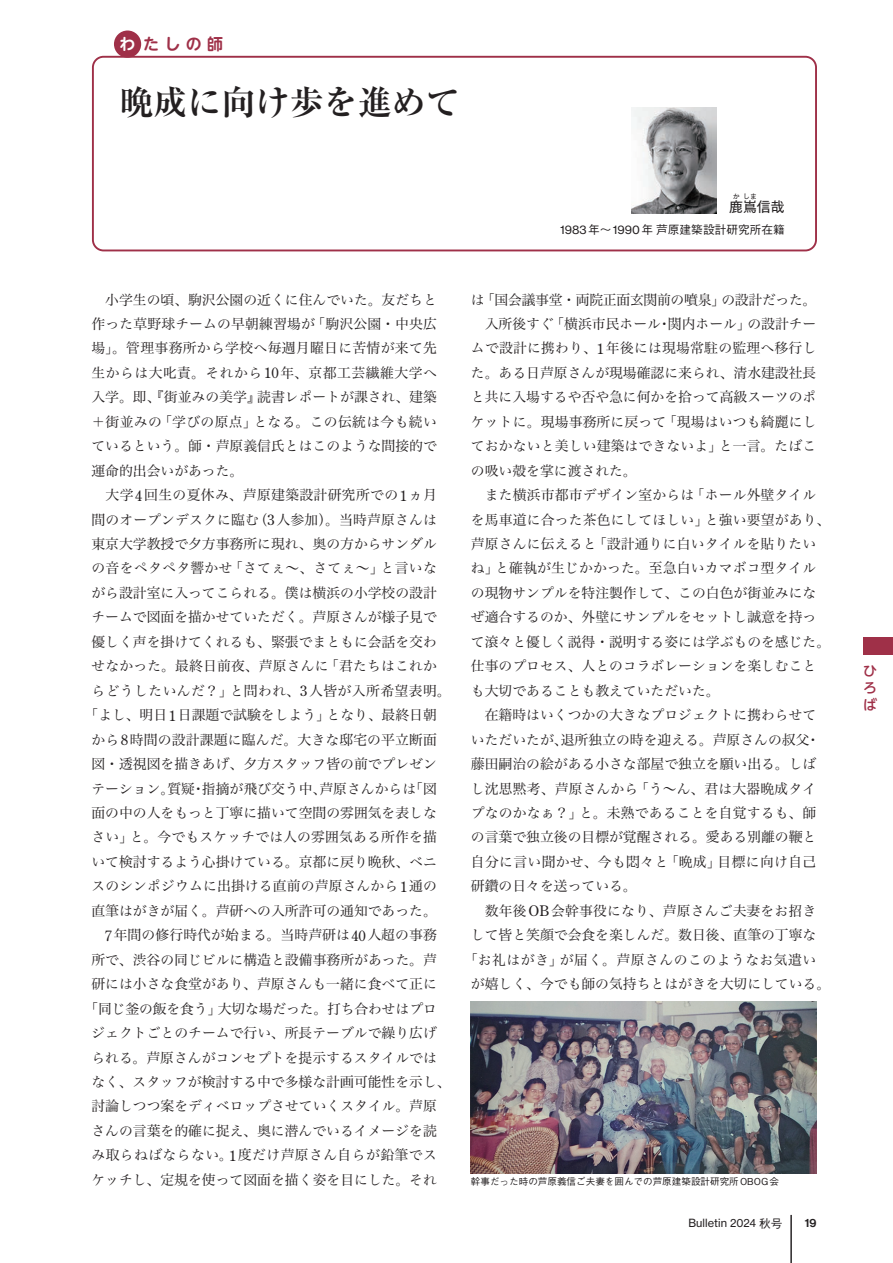
<style>
.page{position:relative;width:893px;height:1263px;background:#fff}
.page>*{position:absolute;margin:0;border:0;box-sizing:border-box;transform-origin:0 0}
.t1{font:700 34.05px "Ryumin Pro";color:#231f20}
.t2{font:700 15.9px "UD Shin M Go Pro De";color:#9f3048}
.t3{font:13.8px "Hira Min Pro W3";color:#231f20}
.t4{font:13.8px "Hira Min Pro W3";letter-spacing:.025em;color:#231f20}
.t5{font:13.8px "Hira Min Pro W3";letter-spacing:.03em;color:#231f20}
.t6{font:13.8px "Hira Min Pro W3";letter-spacing:.035em;color:#231f20}
.t7{font:13.8px "Hira Min Pro W3";letter-spacing:-.02em;color:#231f20}
.t8{font:13.8px "Gothic MB101 Pro";color:#231f20}
.t9{font:500 13.8px/17.1px "UD Shin M Go Pro";color:#9f3048;text-align:justify}
.t10{font:500 11.7px "Gothic BBB Pro";color:#231f20}
.t11{font:11.7px "N Haas Grotesk DS Pro 65 Md";color:#231f20}
.t12{font:11.1px "N Haas Grotesk TX Pro 55 Rg";letter-spacing:.005em;color:#231f20}
.t13{font:500 9.6px "Gothic BBB Pro";color:#231f20}
.t14{font:6.9px "Gothic MB101 Pro";color:#231f20}
.s1{color:#fff}
.s2{font-family:"Century Old Style Std";font-size:14.55px}
.s3{font-family:"N Haas Grotesk TX Pro 55 Rg";font-weight:400}
.s4{font-family:"Gothic BBB Pro";font-weight:500;font-size:11.7px}
</style>
<div class="page">
<hr style="left:791px;top:1215px;width:1px;height:48px;background:#231f20">
<div style="left:863px;top:638px;width:30px;height:17px;background:#9f3048"></div>
<div style="left:114px;top:31px;width:27px;height:27px;background:#9f3048;border-radius:50%"></div>
<div style="left:92px;top:56px;width:725px;height:195px;border:2px solid #9f3048;border-radius:11px"></div>
<img style="left:631px;top:107px;width:85px;height:106px">
<img style="left:471px;top:1001px;width:345px;height:173px">
<p class="t2" style="left:120px;top:31px;width:105px"><span class="s1">わ</span>た し の 師</p>
<h1 class="t1" style="left:120px;top:75px;width:342px">晩成に向け歩を進めて</h1>
<p class="t3" style="left:91px;top:288px;width:347px">　小学生の頃、駒沢公園の近くに住んでいた。友だちと</p>
<p class="t3" style="left:91px;top:312px;width:347px">作った草野球チームの早朝練習場が「駒沢公園・中央広</p>
<p class="t4" style="left:91px;top:336px;width:347px">場」。管理事務所から学校へ毎週月曜日に苦情が来て先</p>
<p class="t6" style="left:91px;top:361px;width:347px">生からは大叱責。それから<span class="s2">10</span>年、京都工芸繊維大学へ</p>
<p class="t3" style="left:91px;top:385px;width:347px">入学。即、『街並みの美学』読書レポートが課され、建築</p>
<p class="t4" style="left:91px;top:410px;width:347px">＋街並みの「学びの原点」となる。この伝統は今も続い</p>
<p class="t3" style="left:91px;top:434px;width:347px">ているという。師・芦原義信氏とはこのような間接的で</p>
<p class="t3" style="left:91px;top:459px;width:154px">運命的出会いがあった。</p>
<p class="t4" style="left:91px;top:483px;width:347px">　大学<span class="s2">4</span>回生の夏休み、芦原建築設計研究所での<span class="s2">1</span>ヵ月</p>
<p class="t3" style="left:91px;top:508px;width:347px">間のオープンデスクに臨む（<span class="s2">3</span>人参加）。当時芦原さんは</p>
<p class="t3" style="left:91px;top:532px;width:347px">東京大学教授で夕方事務所に現れ、奥の方からサンダル</p>
<p class="t4" style="left:91px;top:556px;width:347px">の音をペタペタ響かせ「さてぇ～、さてぇ～」と言いな</p>
<p class="t3" style="left:91px;top:581px;width:347px">がら設計室に入ってこられる。僕は横浜の小学校の設計</p>
<p class="t3" style="left:91px;top:605px;width:347px">チームで図面を描かせていただく。芦原さんが様子見で</p>
<p class="t3" style="left:91px;top:630px;width:347px">優しく声を掛けてくれるも、緊張でまともに会話を交わ</p>
<p class="t3" style="left:91px;top:654px;width:347px">せなかった。最終日前夜、芦原さんに「君たちはこれか</p>
<p class="t5" style="left:91px;top:679px;width:361px">らどうしたいんだ？」と問われ、<span class="s2">3</span>人皆が入所希望表明。</p>
<p class="t3" style="left:85px;top:703px;width:354px">「よし、明日<span class="s2">1</span>日課題で試験をしよう」となり、最終日朝</p>
<p class="t3" style="left:91px;top:728px;width:347px">から<span class="s2">8</span>時間の設計課題に臨んだ。大きな邸宅の平立断面</p>
<p class="t3" style="left:91px;top:752px;width:347px">図・透視図を描きあげ、夕方スタッフ皆の前でプレゼン</p>
<p class="t3" style="left:91px;top:776px;width:347px">テーション。質疑・指摘が飛び交う中、芦原さんからは「図</p>
<p class="t3" style="left:91px;top:801px;width:347px">面の中の人をもっと丁寧に描いて空間の雰囲気を表しな</p>
<p class="t3" style="left:91px;top:825px;width:347px">さい」と。今でもスケッチでは人の雰囲気ある所作を描</p>
<p class="t3" style="left:91px;top:850px;width:347px">いて検討するよう心掛けている。京都に戻り晩秋、ベニ</p>
<p class="t3" style="left:91px;top:874px;width:347px">スのシンポジウムに出掛ける直前の芦原さんから<span class="s2">1</span>通の</p>
<p class="t3" style="left:91px;top:899px;width:347px">直筆はがきが届く。芦研への入所許可の通知であった。</p>
<p class="t3" style="left:105px;top:923px;width:333px"><span class="s2">7</span>年間の修行時代が始まる。当時芦研は<span class="s2">40</span>人超の事務</p>
<p class="t3" style="left:91px;top:948px;width:347px">所で、渋谷の同じビルに構造と設備事務所があった。芦</p>
<p class="t3" style="left:91px;top:972px;width:347px">研には小さな食堂があり、芦原さんも一緒に食べて正に</p>
<p class="t3" style="left:85px;top:997px;width:354px">「同じ釜の飯を食う」大切な場だった。打ち合わせはプロ</p>
<p class="t3" style="left:91px;top:1021px;width:347px">ジェクトごとのチームで行い、所長テーブルで繰り広げ</p>
<p class="t3" style="left:91px;top:1045px;width:347px">られる。芦原さんがコンセプトを提示するスタイルでは</p>
<p class="t3" style="left:91px;top:1070px;width:361px">なく、スタッフが検討する中で多様な計画可能性を示し、</p>
<p class="t3" style="left:91px;top:1094px;width:347px">討論しつつ案をディベロップさせていくスタイル。芦原</p>
<p class="t3" style="left:91px;top:1119px;width:347px">さんの言葉を的確に捉え、奥に潜んでいるイメージを読</p>
<p class="t5" style="left:91px;top:1143px;width:347px">み取らねばならない。<span class="s2">1</span>度だけ芦原さん自らが鉛筆でス</p>
<p class="t3" style="left:91px;top:1168px;width:347px">ケッチし、定規を使って図面を描く姿を目にした。それ</p>
<p class="t14" style="left:733px;top:190px;width:8px">か</p>
<p class="t14" style="left:743px;top:190px;width:15px">しま</p>
<p class="t8" style="left:729px;top:195px;width:57px">鹿嶌信哉</p>
<p class="t10" style="left:560px;top:220px;width:226px"><span class="s3">1983</span>年〜<span class="s3">1990</span>年芦原建築設計研究所在籍</p>
<p class="t7" style="left:471px;top:288px;width:347px">は「国会議事堂・両院正面玄関前の噴泉」の設計だった。</p>
<p class="t3" style="left:471px;top:312px;width:347px">　入所後すぐ「横浜市民ホール・関内ホール」の設計チー</p>
<p class="t3" style="left:471px;top:336px;width:347px">ムで設計に携わり、<span class="s2">1</span>年後には現場常駐の監理へ移行し</p>
<p class="t3" style="left:471px;top:361px;width:347px">た。ある日芦原さんが現場確認に来られ、清水建設社長</p>
<p class="t3" style="left:471px;top:385px;width:347px">と共に入場するや否や急に何かを拾って高級スーツのポ</p>
<p class="t3" style="left:471px;top:410px;width:347px">ケットに。現場事務所に戻って「現場はいつも綺麗にし</p>
<p class="t3" style="left:471px;top:434px;width:347px">ておかないと美しい建築はできないよ」と一言。たばこ</p>
<p class="t3" style="left:471px;top:459px;width:167px">の吸い殻を掌に渡された。</p>
<p class="t3" style="left:471px;top:483px;width:347px">　また横浜市都市デザイン室からは「ホール外壁タイル</p>
<p class="t3" style="left:471px;top:508px;width:361px">を馬車道に合った茶色にしてほしい」と強い要望があり、</p>
<p class="t3" style="left:471px;top:532px;width:347px">芦原さんに伝えると「設計通りに白いタイルを貼りたい</p>
<p class="t3" style="left:471px;top:556px;width:347px">ね」と確執が生じかかった。至急白いカマボコ型タイル</p>
<p class="t3" style="left:471px;top:581px;width:347px">の現物サンプルを特注製作して、この白色が街並みにな</p>
<p class="t3" style="left:471px;top:605px;width:347px">ぜ適合するのか、外壁にサンプルをセットし誠意を持っ</p>
<p class="t3" style="left:471px;top:630px;width:361px">て滾々と優しく説得・説明する姿には学ぶものを感じた。</p>
<p class="t3" style="left:471px;top:654px;width:347px">仕事のプロセス、人とのコラボレーションを楽しむこと</p>
<p class="t3" style="left:471px;top:679px;width:250px">も大切であることも教えていただいた。</p>
<p class="t3" style="left:471px;top:703px;width:347px">　在籍時はいくつかの大きなプロジェクトに携わらせて</p>
<p class="t3" style="left:471px;top:728px;width:350px">いただいたが、退所独立の時を迎える。芦原さんの叔父・</p>
<p class="t3" style="left:471px;top:752px;width:347px">藤田嗣治の絵がある小さな部屋で独立を願い出る。しば</p>
<p class="t3" style="left:471px;top:776px;width:347px">し沈思黙考、芦原さんから「う～ん、君は大器晩成タイ</p>
<p class="t3" style="left:471px;top:801px;width:347px">プなのかなぁ？」と。未熟であることを自覚するも、師</p>
<p class="t3" style="left:471px;top:825px;width:347px">の言葉で独立後の目標が覚醒される。愛ある別離の鞭と</p>
<p class="t4" style="left:471px;top:850px;width:347px">自分に言い聞かせ、今も悶々と「晩成」目標に向け自己</p>
<p class="t3" style="left:471px;top:874px;width:167px">研鑽の日々を送っている。</p>
<p class="t3" style="left:471px;top:899px;width:347px">　数年後<span class="s2">OB</span>会幹事役になり、芦原さんご夫妻をお招き</p>
<p class="t3" style="left:471px;top:923px;width:347px">して皆と笑顔で会食を楽しんだ。数日後、直筆の丁寧な</p>
<p class="t6" style="left:464px;top:948px;width:354px">「お礼はがき」が届く。芦原さんのこのようなお気遣い</p>
<p class="t3" style="left:471px;top:972px;width:361px">が嬉しく、今でも師の気持ちとはがきを大切にしている。</p>
<p class="t13" style="left:471px;top:1174px;width:310px">幹事だった時の芦原義信ご夫妻を囲んでの芦原建築設計研究所OBOG会</p>
<p class="t12" style="left:688px;top:1216px;width:95px">Bulletin 2024 <span class="s4">秋号</span></p>
<p class="t11" style="left:805px;top:1216px;width:13px">19</p>
<p class="t9" style="left:863px;top:661px;width:15px">ひろば</p>
</div>
